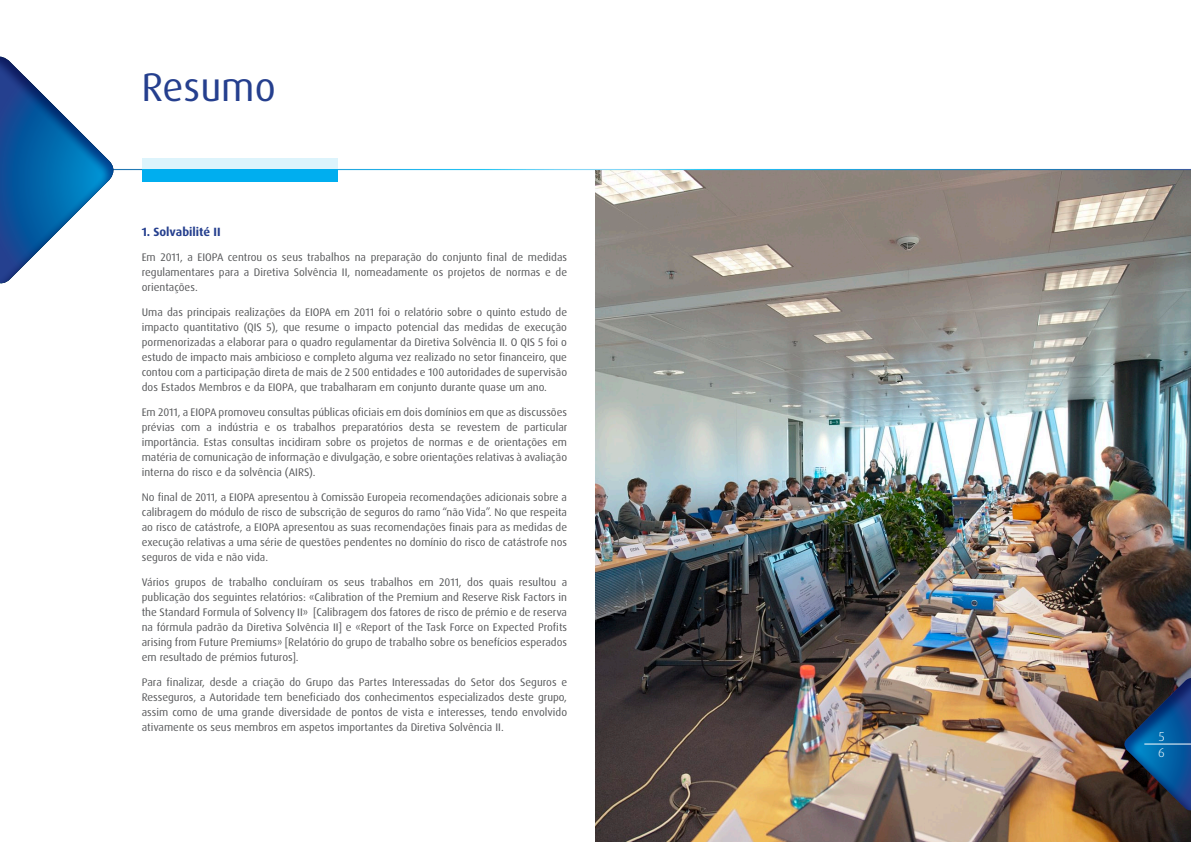
<style>
.page{position:relative;width:1191px;height:842px;background:#fff}
.page>*{position:absolute;margin:0;border:0;box-sizing:border-box;transform-origin:0 0}
.t1{font:40px "Dax Pro";color:#253f8e}
.t2{font:300 13px "Dax Pro";color:#fff}
.t3{font:700 12px "Dax Pro";color:#253f8e}
.t4{font:11px/15px "Dax Pro";color:#57585a;text-align:justify}
</style>
<div class="page">
<img style="left:595px;top:170px;width:596px;height:672px">
<svg style="left:121px;top:169px;width:1070px;height:1px"></svg>
<div style="left:142px;top:158px;width:196px;height:24px;background:#00aeef"></div>
<div style="left:0;top:115px;width:1191px;height:54px;background:#fff"></div>
<svg style="left:0;top:56px;width:121px;height:228px"></svg>
<svg style="left:1119px;top:673px;width:72px;height:142px;background:#1e3c5a"></svg>
<hr style="left:1144px;top:744px;width:47px;height:1px;background:#fff">
<h1 class="t1" style="left:142px;top:61px;width:136px">Resumo</h1>
<p class="t3" style="left:142px;top:224px;width:80px">1. Solvabilité II</p>
<p class="t4" style="left:142px;top:250px;width:427px">Em 2011, a EIOPA centrou os seus trabalhos na preparação do conjunto final de medidas regulamentares para a Diretiva Solvência II, nomeadamente os projetos de normas e de orientações.</p>
<p class="t4" style="left:142px;top:305px;width:427px">Uma das principais realizações da EIOPA em 2011 foi o relatório sobre o quinto estudo de impacto quantitativo (QIS 5), que resume o impacto potencial das medidas de execução pormenorizadas a elaborar para o quadro regulamentar da Diretiva Solvência II. O QIS 5 foi o estudo de impacto mais ambicioso e completo alguma vez realizado no setor financeiro, que contou com a participação direta de mais de 2 500 entidades e 100 autoridades de supervisão dos Estados Membros e da EIOPA, que trabalharam em conjunto durante quase um ano.</p>
<p class="t4" style="left:142px;top:405px;width:427px">Em 2011, a EIOPA promoveu consultas públicas oficiais em dois domínios em que as discussões prévias com a indústria e os trabalhos preparatórios desta se revestem de particular importância. Estas consultas incidiram sobre os projetos de normas e de orientações em matéria de comunicação de informação e divulgação, e sobre orientações relativas à avaliação interna do risco e da solvência (AIRS).</p>
<p class="t4" style="left:142px;top:490px;width:427px">No final de 2011, a EIOPA apresentou à Comissão Europeia recomendações adicionais sobre a calibragem do módulo de risco de subscrição de seguros do ramo “não Vida”. No que respeita ao risco de catástrofe, a EIOPA apresentou as suas recomendações finais para as medidas de execução relativas a uma série de questões pendentes no domínio do risco de catástrofe nos seguros de vida e não vida.</p>
<p class="t4" style="left:142px;top:575px;width:427px">Vários grupos de trabalho concluíram os seus trabalhos em 2011, dos quais resultou a publicação dos seguintes relatórios: «Calibration of the Premium and Reserve Risk Factors in the Standard Formula of Solvency II» [Calibragem dos fatores de risco de prémio e de reserva na fórmula padrão da Diretiva Solvência II] e «Report of the Task Force on Expected Profits arising from Future Premiums» [Relatório do grupo de trabalho sobre os benefícios esperados em resultado de prémios futuros].</p>
<p class="t4" style="left:142px;top:675px;width:427px">Para finalizar, desde a criação do Grupo das Partes Interessadas do Setor dos Seguros e Resseguros, a Autoridade tem beneficiado dos conhecimentos especializados deste grupo, assim como de uma grande diversidade de pontos de vista e interesses, tendo envolvido ativamente os seus membros em aspetos importantes da Diretiva Solvência II.</p>
<p class="t2" style="left:1158px;top:728px;width:7px">5</p>
<p class="t2" style="left:1158px;top:744px;width:8px">6</p>
</div>
